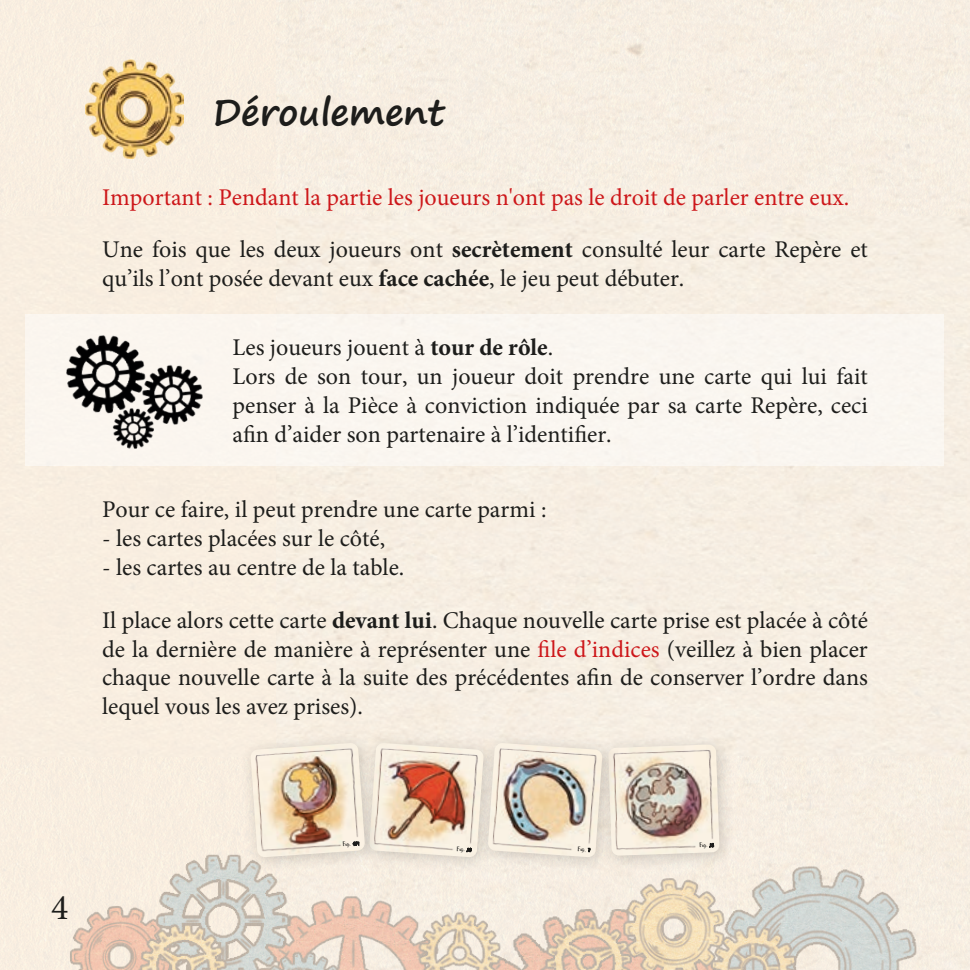
<style>
.page{position:relative;width:970px;height:970px;background:#fff}
.page>*{position:absolute;margin:0;border:0;box-sizing:border-box;transform-origin:0 0}
.t1{font:700 36px "Segoe Print";color:#1d1d1b}
.t2{font:36px "Minion Pro";color:#1d1d1b}
.t3{font:24px/28.8px "Minion Pro";color:#1d1d1b}
.t4{font:24px "Minion Pro";color:#cd171a}
.t5{font:5.1px "Lemon Tuesday";color:#1d1d1b}
.s1{font-weight:700}
.s2{color:#cd171a}
.s3{font-size:6.6px}
.s4{font-size:4.8px}
.s5{font-size:6px}
</style>
<div class="page">
<div style="left:0;top:0;width:969px;height:969px;background:#f7eee1"></div>
<img style="left:45px;top:799px;width:873px;height:170px">
<img style="left:85px;top:60px;width:99px;height:99px">
<div style="left:26px;top:314px;width:918px;height:152px;background:#faf6f0"></div>
<img style="left:66px;top:335px;width:73px;height:79px">
<img style="left:134px;top:357px;width:69px;height:68px">
<img style="left:108px;top:403px;width:50px;height:46px">
<div style="left:597px;top:733px;width:138px;height:138px;background:#1d1d1b;opacity:.2"></div>
<img style="left:618px;top:744px;width:101px;height:111px">
<div style="left:358px;top:731px;width:141px;height:141px;background:#1d1d1b;opacity:.2"></div>
<img style="left:380px;top:743px;width:96px;height:114px">
<div style="left:239px;top:731px;width:141px;height:141px;background:#1d1d1b;opacity:.2"></div>
<img style="left:250px;top:743px;width:115px;height:114px">
<div style="left:476px;top:731px;width:142px;height:141px;background:#1d1d1b;opacity:.2"></div>
<img style="left:488px;top:743px;width:114px;height:114px">
<h1 class="t1" style="left:213px;top:79px;width:233px">Déroulement</h1>
<p class="t4" style="left:102px;top:181px;width:748px">Important : Pendant la partie les joueurs n'ont pas le droit de parler entre eux.</p>
<p class="t3" style="left:102px;top:235px;width:767px">Une fois que les deux joueurs ont <span class="s1">secrètement</span> consulté leur carte Repère et qu’ils l’ont posée devant eux <span class="s1">face cachée</span>, le jeu peut débuter.</p>
<p class="t3" style="left:232px;top:333px;width:636px">Les joueurs jouent à <span class="s1">tour de rôle</span>.<br>Lors de son tour, un joueur doit prendre une carte qui lui fait penser à la Pièce à conviction indiquée par sa carte Repère, ceci afin d’aider son partenaire à l’identifier.</p>
<p class="t3" style="left:102px;top:495px;width:446px">Pour ce faire, il peut prendre une carte parmi :</p>
<p class="t3" style="left:102px;top:524px;width:284px">- les cartes placées sur le côté,</p>
<p class="t3" style="left:102px;top:553px;width:304px">- les cartes au centre de la table.</p>
<p class="t3" style="left:102px;top:606px;width:767px;text-align:justify">Il place alors cette carte <span class="s1">devant lui</span>. Chaque nouvelle carte prise est placée à côté de la dernière de manière à représenter une <span class="s2">file d’indices</span> (veillez à bien placer chaque nouvelle carte à la suite des précédentes afin de conserver l’ordre dans lequel vous les avez prises).</p>
<h1 class="t2" style="left:51px;top:883px;width:19px">4</h1>
<p class="t5" style="left:342px;top:841px;width:18px;rotate:-4deg"><span class="s3">F</span><span class="s4">i</span>G<span class="s5">.</span> 154</p>
<p class="t5" style="left:457px;top:846px;width:16px;rotate:4deg"><span class="s3">F</span><span class="s4">i</span>G<span class="s5">.</span> 20</p>
<p class="t5" style="left:578px;top:846px;width:14px;rotate:4deg"><span class="s3">F</span><span class="s4">i</span>G<span class="s5">.</span> 7</p>
<p class="t5" style="left:699px;top:842px;width:16px;rotate:-2deg"><span class="s3">F</span><span class="s4">i</span>G<span class="s5">.</span> 28</p>
</div>
